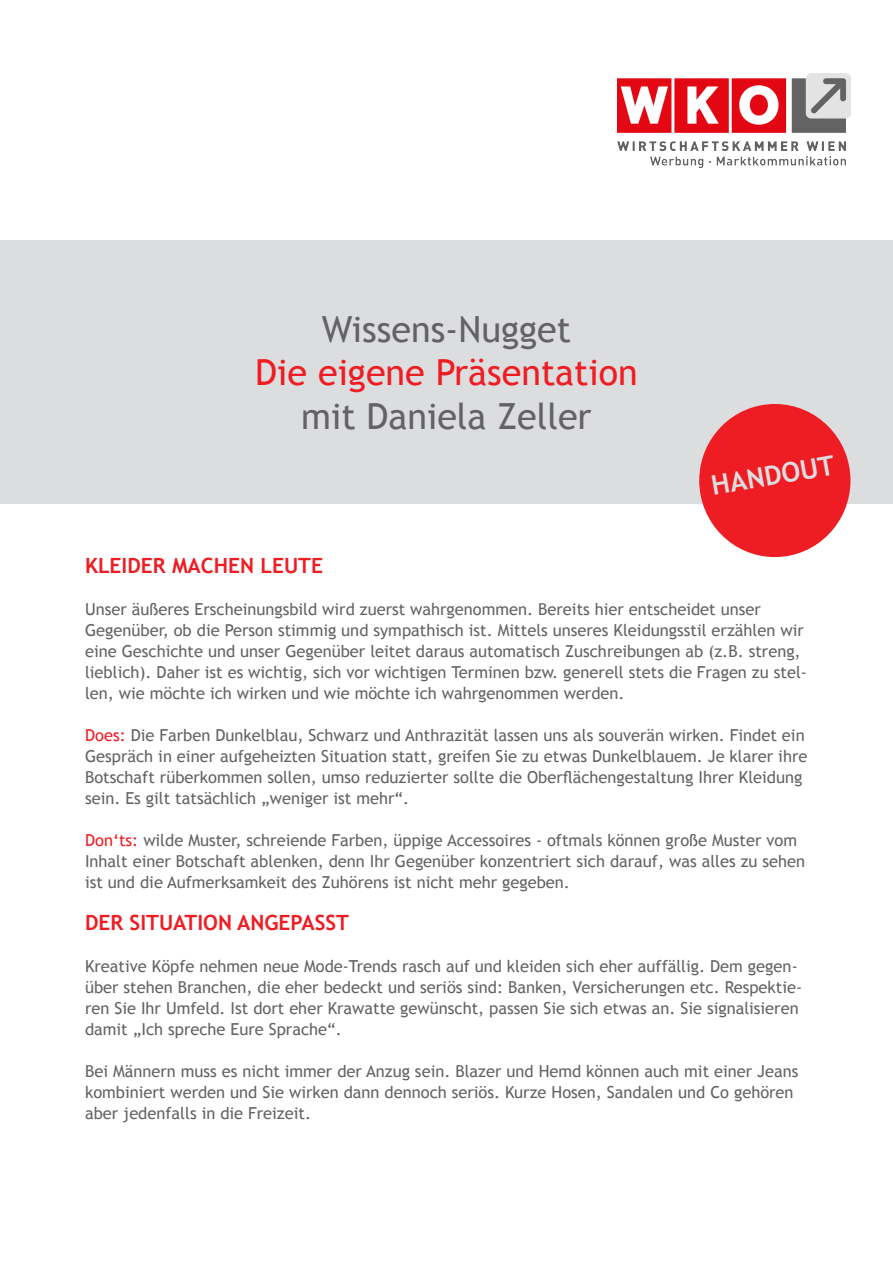
<style>
.page{position:relative;width:893px;height:1263px;background:#fff}
.page>*{position:absolute;margin:0;border:0;box-sizing:border-box;transform-origin:0 0}
.t1{font:36px "Trebuchet MS";color:#636366}
.t2{font:36px "Trebuchet MS";color:#ee1d23}
.t3{font:700 27px "Trebuchet MS";color:#dcdddf}
.t4{font:700 21px "Trebuchet MS";color:#ee1d23}
.t5{font:16.5px/21px "Trebuchet MS";color:#636366}
.s1{color:#ee1d23}
</style>
<div class="page">
<img style="left:618px;top:73px;width:233px;height:95px">
<div style="left:0;top:240px;width:893px;height:264px;background:#dcdddf"></div>
<div style="left:699px;top:404px;width:151px;height:153px;background:#ee1d23;border-radius:50%"></div>
<h1 class="t1" style="left:322px;top:308px;width:251px">Wissens-Nugget</h1>
<h1 class="t2" style="left:255px;top:351px;width:384px">Die eigene Präsentation</h1>
<h1 class="t1" style="left:301px;top:395px;width:292px">mit Daniela Zeller</h1>
<h2 class="t3" style="left:709px;top:469px;width:126px;rotate:-10deg">HANDOUT</h2>
<p class="t4" style="left:85px;top:552px;width:239px">KLEIDER MACHEN LEUTE</p>
<p class="t5" style="left:85px;top:598px;width:723px">Unser äußeres Erscheinungsbild wird zuerst wahrgenommen. Bereits hier entscheidet unser Gegenüber, ob die Person stimmig und sympathisch ist. Mittels unseres Kleidungsstil erzählen wir eine Geschichte und unser Gegenüber leitet daraus automatisch Zuschreibungen ab (z.B. streng, lieblich). Daher ist es wichtig, sich vor wichtigen Terminen bzw. generell stets die Fragen zu stel&shy;len, wie möchte ich wirken und wie möchte ich wahrgenommen werden.</p>
<p class="t5" style="left:85px;top:724px;width:724px"><span class="s1">Does:</span> Die Farben Dunkelblau, Schwarz und Anthrazität lassen uns als souverän wirken. Findet ein Gespräch in einer aufgeheizten Situation statt, greifen Sie zu etwas Dunkelblauem. Je klarer ihre Botschaft rüberkommen sollen, umso reduzierter sollte die Oberflächengestaltung Ihrer Kleidung sein. Es gilt tatsächlich „weniger ist mehr“.</p>
<p class="t5" style="left:85px;top:829px;width:722px"><span class="s1">Don‘ts:</span> wilde Muster, schreiende Farben, üppige Accessoires - oftmals können große Muster vom<br>Inhalt einer Botschaft ablenken, denn Ihr Gegenüber konzentriert sich darauf, was alles zu sehen ist und die Aufmerksamkeit des Zuhörens ist nicht mehr gegeben.</p>
<p class="t4" style="left:85px;top:909px;width:14px">DER</p>
<p class="t4" style="left:130px;top:909px;width:23px">SITUATION</p>
<p class="t4" style="left:237px;top:909px;width:113px">AN GEPASST</p>
<p class="t5" style="left:85px;top:955px;width:719px">Kreative Köpfe nehmen neue Mode-Trends rasch auf und kleiden sich eher auffällig. Dem gegen&shy;über stehen Branchen, die eher bedeckt und seriös sind: Banken, Versicherungen etc. Respektie&shy;ren Sie Ihr Umfeld. Ist dort eher Krawatte gewünscht, passen Sie sich etwas an. Sie signalisieren damit „Ich spreche Eure Sprache“.</p>
<p class="t5" style="left:85px;top:1060px;width:715px">Bei Männern muss es nicht immer der Anzug sein. Blazer und Hemd können auch mit einer Jeans kombiniert werden und Sie wirken dann dennoch seriös. Kurze Hosen, Sandalen und Co gehören aber jedenfalls in die Freizeit.</p>
</div>
